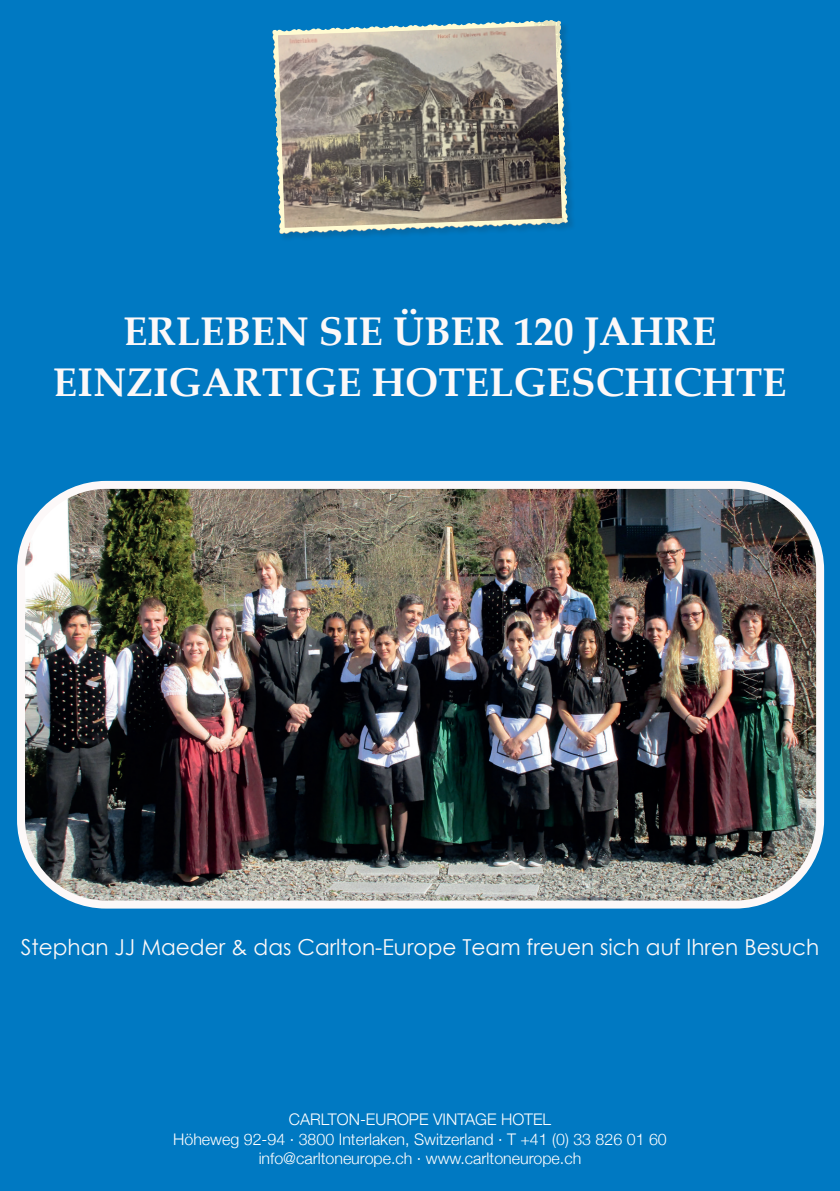
<style>
.page{position:relative;width:840px;height:1191px;background:#fff}
.page>*{position:absolute;margin:0;border:0;box-sizing:border-box;transform-origin:0 0}
.t1{font:700 40px/50.4px "Palatino Linotype";color:#fcf8f8;text-align:center}
.t2{font:22px "Century Gothic";color:#fcf8f8}
.t3{font:300 16px/19.2px "Helvetica Neue";color:#fff;text-align:center}
</style>
<div class="page">
<div style="left:0;top:0;width:839px;height:1191px;background:#0079c2"></div>
<svg style="left:272px;top:30px;width:298px;height:206px"></svg>
<svg style="left:273px;top:20px;width:293px;height:206px"></svg>
<img style="left:278px;top:26px;width:283px;height:202px">
<img style="left:26px;top:490px;width:793px;height:414px">
<div style="left:17px;top:481px;width:806px;height:427px;border:8px solid #fcf8f8;border-radius:85px"></div>
<h1 class="t1" style="left:53px;top:305px;width:734px">ERLEBEN SIE ÜBER 120 JAHRE<br>EINZIGARTIGE HOTELGESCHICHTE</h1>
<h2 class="t2" style="left:21px;top:931px;width:799px">Stephan JJ Maeder &amp; das Carlton-Europe Team freuen sich auf Ihren Besuch</h2>
<p class="t3" style="left:173px;top:1109px;width:495px">CARLTON-EUROPE VINTAGE HOTEL<br>Höheweg 92-94 · 3800 Interlaken, Switzerland · T +41 (0) 33 826 01 60 info@carltoneurope.ch · www.carltoneurope.ch</p>
</div>
